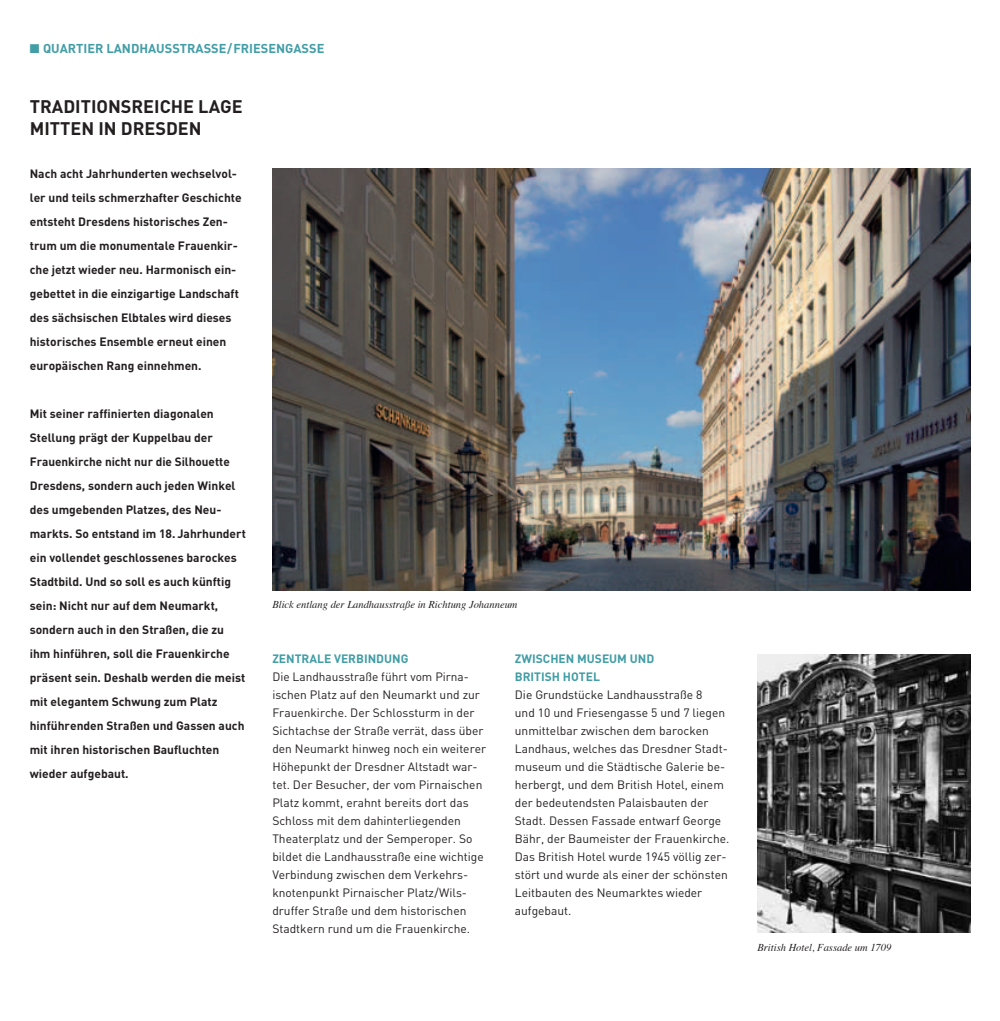
<style>
.page{position:relative;width:1000px;height:1021px;background:#fff}
.page>*{position:absolute;margin:0;border:0;box-sizing:border-box;transform-origin:0 0}
.t1{font:700 18px/22.5px "DIN";color:#231f20}
.t2{font:700 12.75px "DIN";color:#419da6}
.t3{font:12px/18px "DIN";color:#231f20}
.t4{font:700 12px/24px "DIN";color:#231f20}
.t5{font:700 12px/18px "DIN";color:#419da6}
.t6{font:italic 10.5px "Times";color:#231f20}
</style>
<div class="page">
<img style="left:272px;top:168px;width:697px;height:422px">
<img style="left:757px;top:654px;width:212px;height:278px">
<p class="t2" style="left:30px;top:40px;width:296px">■ Quarti er Landhausstrasse/Fri esengasse</p>
<h1 class="t1" style="left:30px;top:94px;width:214px">Traditionsreiche Lage mitten i n Dresden</h1>
<p class="t4" style="left:30px;top:161px;width:213px">Nach acht Jahrhunderten wechselvol&shy;ler und teils schmerzhafter Geschichte entsteht Dresdens historisches Zen&shy;trum um die monumentale Frauenkir&shy;che jetzt wieder neu. Harmonisch ein&shy;gebettet in die einzigartige Landschaft des sächsischen Elbtales wird dieses historisches Ensemble erneut einen europäischen Rang einnehmen.</p>
<p class="t4" style="left:30px;top:401px;width:217px">M it seiner raffinierten diagonalen Stellung prägt der Kuppelbau der Frauenkirche nicht nur die Silhouette Dresdens, sondern auch jeden Winkel des umgebenden Platzes, des Neu&shy;markts. So entstand im 18. Jahrhundert ein vollendet geschlossenes barockes Stadtbild. Und so soll es auch künftig sein: N icht nur auf dem Neumarkt, sondern auch in den Straßen, die zu ihm hinführen, soll die Frauenkirche präsent sein. Deshalb werden die meist mit elegantem Schwung zum Platz hinführenden Straßen und Gassen auch mit ihren historischen Baufluchten wieder aufgebaut.</p>
<p class="t6" style="left:272px;top:596px;width:246px">Blick entlang der Landhausstraße in Richtung Johanneum</p>
<p class="t5" style="left:272px;top:648px;width:138px">Zentrale VErbi ndung</p>
<p class="t3" style="left:272px;top:667px;width:215px">Die Landhausstraße führt vom Pirna&shy;ischen Platz auf den Neumarkt und zur Frauenkirche. Der Schlossturm in der Sichtachse der Straße verrät, dass über den Neumarkt hinweg noch ein weiterer Höhepunkt der Dresdner Altstadt war&shy;tet. Der Besucher, der vom Pirnaischen Platz kommt, erahnt bereits dort das Schloss mit dem dahinterliegenden Theaterplatz und der Semperoper. So bildet die Landhausstraße eine wichtige Verbindung zwischen dem Verkehrs&shy;knotenpunkt Pirnaischer Platz/Wils&shy;druffer Straße und dem historischen Stadtkern rund um die Frauenkirche.</p>
<p class="t5" style="left:514px;top:648px;width:141px">Zwischen Museum und<br>British Hotel</p>
<p class="t3" style="left:514px;top:685px;width:216px">Die Grundstücke Landhausstraße 8<br>und 10 und Friesengasse 5 und 7 liegen unmittelbar zwischen dem barocken Landhaus, welches das Dresdner Stadt&shy;museum und die Städtische Galerie be&shy;herbergt, und dem British Hotel, einem der bedeutendsten Palaisbauten der Stadt. Dessen Fassade entwarf George Bähr, der Baumeister der Frauenkirche.<br>Das British Hotel wurde 1945 völlig zer&shy;stört und wurde als einer der schönsten Leitbauten des Neumarktes wieder aufgebaut.</p>
<p class="t6" style="left:757px;top:938px;width:135px">British Hotel, Fassade um 1709</p>
</div>
